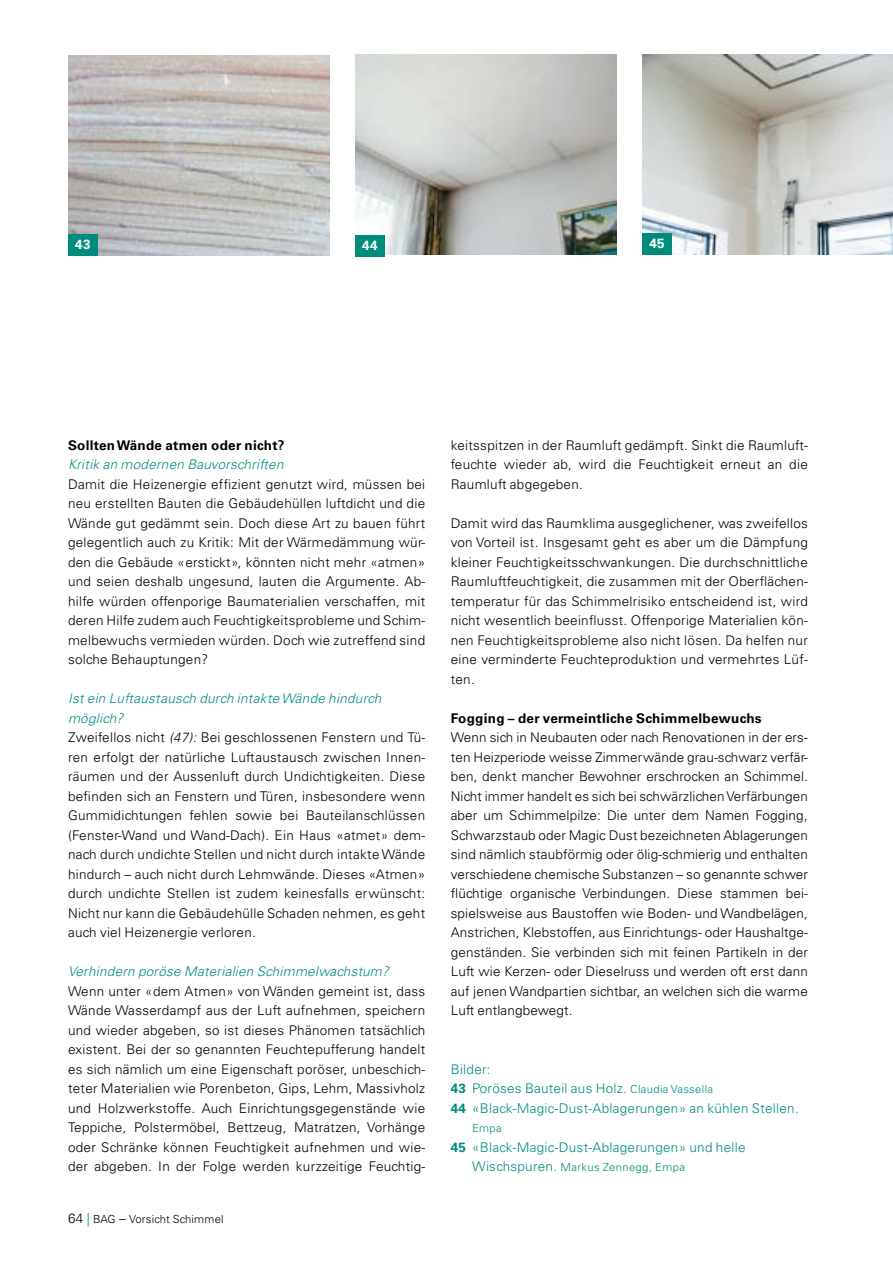
<style>
.page{position:relative;width:893px;height:1263px;background:#fff}
.page>*{position:absolute;margin:0;border:0;box-sizing:border-box;transform-origin:0 0}
.t1{font:300 13.35px/19.5px "Univers LT";letter-spacing:.02em;color:#000;text-align:justify}
.t2{font:300 13.35px/19.5px "Univers LT";letter-spacing:.02em;color:#008c7d}
.t3{font:italic 300 13.35px "Univers LT";letter-spacing:.02em;color:#008c7d}
.t4{font:700 13.35px "Univers LT";letter-spacing:.02em;color:#000}
.t5{font:700 13.35px "Univers LT";color:#fff}
.t6{font:300 11.1px "Univers LT";letter-spacing:.03em;color:#008c7d}
.t7{font:300 11.1px "Univers LT";letter-spacing:.02em;color:#000}
.s1{font-style:italic;color:#008c7d}
.s2{font-style:italic}
.s3{font-size:13.35px}
.s4{font-size:13.35px;color:#008c7d}
.s5{font-weight:700}
.s6{font-size:11.1px}
</style>
<div class="page">
<img style="left:68px;top:55px;width:262px;height:200px">
<div style="left:68px;top:234px;width:30px;height:21px;background:#008c7d"></div>
<img style="left:355px;top:55px;width:262px;height:200px">
<img style="left:642px;top:55px;width:251px;height:200px">
<div style="left:642px;top:234px;width:30px;height:21px;background:#008c7d"></div>
<div style="left:355px;top:235px;width:30px;height:22px;background:#008c7d"></div>
<p class="t5" style="left:75px;top:236px;width:17px">43</p>
<p class="t5" style="left:362px;top:238px;width:17px">44</p>
<p class="t5" style="left:649px;top:236px;width:17px">45</p>
<p class="t4" style="left:68px;top:437px;width:218px">Sollten Wände atmen oder nicht?</p>
<p class="t3" style="left:68px;top:456px;width:217px">Kritik an modernen Bauvorschriften</p>
<p class="t1" style="left:68px;top:474px;width:359px">Damit die Heizenergie effizient genutzt wird, müssen bei neu erstellten Bauten die Gebäudehüllen luftdicht und die Wände gut gedämmt sein. Doch diese Art zu bauen führt gelegentlich auch zu Kritik: Mit der Wärmedämmung wür&shy;den die Gebäude «erstickt», könnten nicht mehr «atmen» und seien deshalb ungesund, lauten die Argumente. Ab&shy;hilfe würden offenporige Baumaterialien verschaffen, mit deren Hilfe zudem auch Feuchtigkeitsprobleme und Schim&shy;melbewuchs vermieden würden. Doch wie zutreffend sind solche Behauptungen?</p>
<p class="t1" style="left:68px;top:689px;width:359px;text-align:left"><span class="s1">Ist ein Luftaustausch durch intakte Wände hindurch möglich?<br></span>Zweifellos nicht <span class="s2">(47):</span> Bei geschlossenen Fenstern und Tü&shy;ren erfolgt der natürliche Luftaustausch zwischen Innen&shy;räumen und der Aussenluft durch Undichtigkeiten. Diese befinden sich an Fenstern und Türen, insbesondere wenn Gummidichtungen fehlen sowie bei Bauteilanschlüssen (Fenster-Wand und Wand-Dach). Ein Haus «atmet» dem&shy;nach durch undichte Stellen und nicht durch intakte Wände hindurch – auch nicht durch Lehmwände. Dieses «Atmen» durch undichte Stellen ist zudem keinesfalls erwünscht:<br>Nicht nur kann die Gebäudehülle Schaden nehmen, es geht auch viel Heizenergie verloren.</p>
<p class="t3" style="left:68px;top:963px;width:322px">Verhindern poröse Materialien Schimmelwachstum?</p>
<p class="t1" style="left:68px;top:981px;width:359px">Wenn unter «dem Atmen» von Wänden gemeint ist, dass Wände Wasserdampf aus der Luft aufnehmen, speichern und wieder abgeben, so ist dieses Phänomen tatsächlich existent. Bei der so genannten Feuchtepufferung handelt es sich nämlich um eine Eigenschaft poröser, unbeschich&shy;teter Materialien wie Porenbeton, Gips, Lehm, Massivholz und Holzwerkstoffe. Auch Einrichtungsgegenstände wie Teppiche, Polstermöbel, Bettzeug, Matratzen, Vorhänge oder Schränke können Feuchtigkeit aufnehmen und wie&shy;der abgeben. In der Folge werden kurzzeitige Feuchtig-</p>
<p class="t7" style="left:68px;top:1212px;width:157px"><span class="s3">64</span> <span class="s4">|</span> BAG <span class="s3">–</span> Vorsicht Schimmel</p>
<p class="t1" style="left:451px;top:435px;width:359px">keitsspitzen in der Raumluft gedämpft. Sinkt die Raumluft&shy;feuchte wieder ab, wird die Feuchtigkeit erneut an die Raumluft abgegeben.</p>
<p class="t1" style="left:451px;top:513px;width:359px">Damit wird das Raumklima ausgeglichener, was zweifellos von Vorteil ist. Insgesamt geht es aber um die Dämpfung kleiner Feuchtigkeitsschwankungen. Die durchschnittliche Raumluftfeuchtigkeit, die zusammen mit der Oberflächen&shy;temperatur für das Schimmelrisiko entscheidend ist, wird nicht wesentlich beeinflusst. Offenporige Materialien kön&shy;nen Feuchtigkeitsprobleme also nicht lösen. Da helfen nur eine verminderte Feuchteproduktion und vermehrtes Lüf&shy;ten.</p>
<p class="t4" style="left:451px;top:710px;width:312px">Fogging – der vermeintliche Schimmelbewuchs</p>
<p class="t1" style="left:451px;top:728px;width:359px">Wenn sich in Neubauten oder nach Renovationen in der ers&shy;ten Heizperiode weisse Zimmerwände grau-schwarz verfär&shy;ben, denkt mancher Bewohner erschrocken an Schimmel.<br>Nicht immer handelt es sich bei schwärzlichen Verfärbungen aber um Schimmelpilze: Die unter dem Namen Fogging, Schwarzstaub oder Magic Dust bezeichneten Ablagerungen sind nämlich staubförmig oder ölig-schmierig und enthalten verschiedene chemische Substanzen – so genannte schwer flüchtige organische Verbindungen. Diese stammen bei&shy;spielsweise aus Baustoffen wie Boden- und Wandbelägen, Anstrichen, Klebstoffen, aus Einrichtungs- oder Haushaltge&shy;genständen. Sie verbinden sich mit feinen Partikeln in der Luft wie Kerzen- oder Dieselruss und werden oft erst dann auf jenen Wandpartien sichtbar, an welchen sich die warme Luft entlangbewegt.</p>
<p class="t2" style="left:451px;top:1059px;width:350px">Bilder:<br><span class="s5">43</span> Poröses Bauteil aus Holz. <span class="s6">Claudia Vassella<br></span><span class="s5">44</span> «Black-Magic-Dust-Ablagerungen» an kühlen Stellen.</p>
<p class="t6" style="left:472px;top:1122px;width:31px">Empa</p>
<p class="t2" style="left:451px;top:1137px;width:296px"><span class="s5">45</span> «Black-Magic-Dust-Ablagerungen» und helle</p>
<p class="t6" style="left:472px;top:1161px;width:214px"><span class="s3">Wischspuren.</span> Markus Zennegg, Empa</p>
</div>
